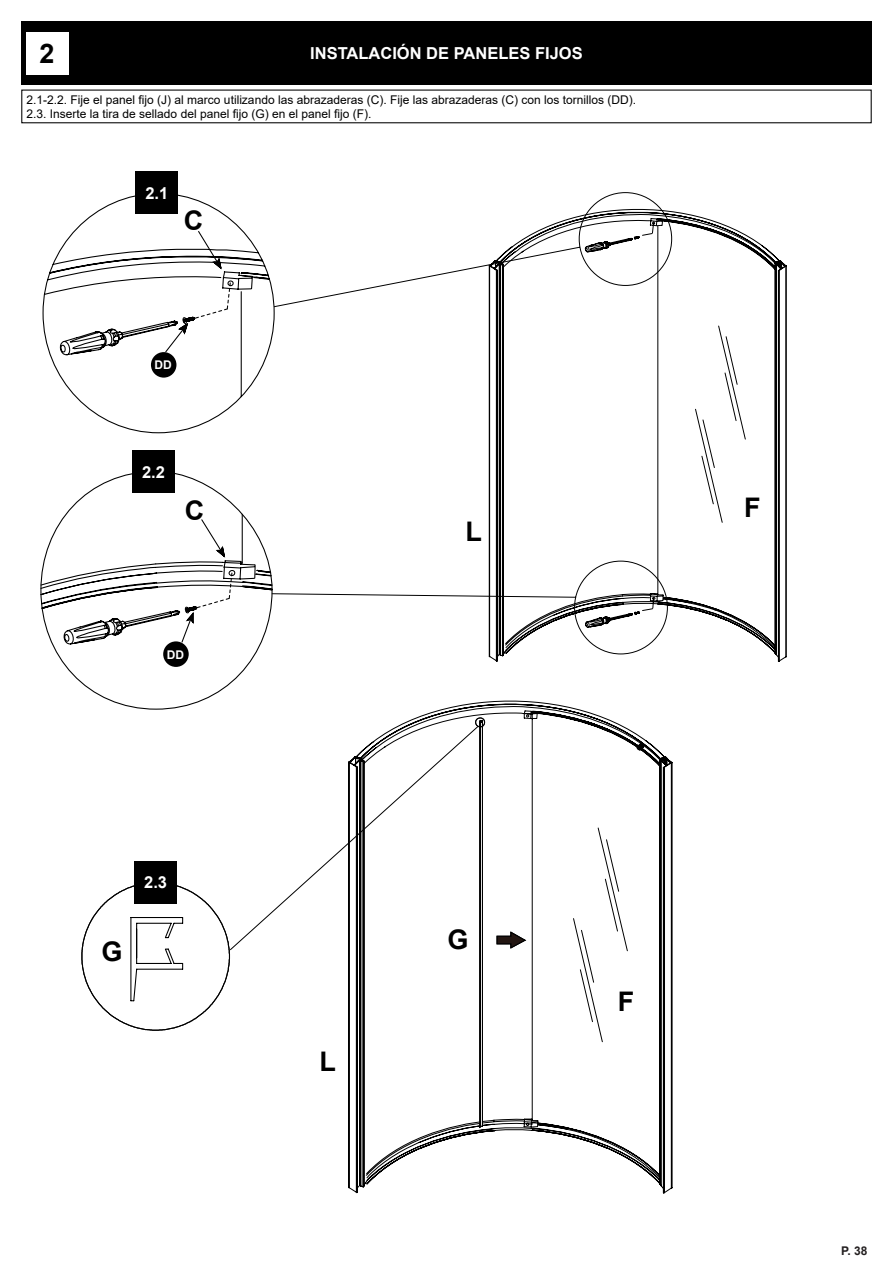
<style>
.page{position:relative;width:893px;height:1263px;background:#fff}
.page>*{position:absolute;margin:0;border:0;box-sizing:border-box;transform-origin:0 0}
.t1{font:700 27px "Arial";color:#000}
.t2{font:700 16.5px "Arial";color:#fff}
.t3{font:12px "Arial";color:#000}
.t4{font:700 12px "Arial";color:#231f20}
.t5{font:700 12px "Arial";color:#fff}
</style>
<div class="page">
<div style="left:21px;top:21px;width:851px;height:64px;background:#000"></div>
<div style="left:26px;top:32px;width:42px;height:42px;background:#fff"></div>
<svg style="left:51px;top:473px;width:211px;height:237px"></svg>
<div style="left:132px;top:450px;width:43px;height:43px;background:#000"></div>
<div style="left:163px;top:641px;width:26px;height:26px;background:#000;border-radius:50%"></div>
<svg style="left:40px;top:513px;width:231px;height:130px"></svg>
<svg style="left:488px;top:211px;width:299px;height:451px"></svg>
<svg style="left:271px;top:192px;width:401px;height:463px"></svg>
<svg style="left:42px;top:192px;width:233px;height:242px"></svg>
<svg style="left:197px;top:230px;width:25px;height:40px"></svg>
<div style="left:136px;top:172px;width:42px;height:42px;background:#000"></div>
<div style="left:151px;top:352px;width:25px;height:26px;background:#000;border-radius:50%"></div>
<svg style="left:164px;top:282px;width:67px;height:71px"></svg>
<svg style="left:231px;top:843px;width:117px;height:107px"></svg>
<svg style="left:348px;top:700px;width:325px;height:494px"></svg>
<svg style="left:496px;top:931px;width:30px;height:18px"></svg>
<svg style="left:475px;top:717px;width:10px;height:411px"></svg>
<svg style="left:636px;top:743px;width:8px;height:8px"></svg>
<svg style="left:81px;top:885px;width:150px;height:146px"></svg>
<div style="left:134px;top:861px;width:43px;height:42px;background:#000"></div>
<p class="t1" style="left:40px;top:34px;width:17px">2</p>
<p class="t2" style="left:310px;top:42px;width:274px">INSTALACIÓN DE PANELES FIJOS</p>
<p class="t3" style="left:27px;top:91px;width:611px">2.1-2.2. Fije el panel fijo (J) al marco utilizando las abrazaderas (C). Fije las abrazaderas (C) con los tornillos (DD).</p>
<p class="t3" style="left:27px;top:106px;width:346px">2.3. Inserte la tira de sellado del panel fijo (G) en el panel fijo (F).</p>
<p class="t2" style="left:145px;top:182px;width:24px">2.1</p>
<p class="t1" style="left:184px;top:201px;width:21px">C</p>
<p class="t5" style="left:155px;top:357px;width:19px">DD</p>
<p class="t2" style="left:142px;top:460px;width:24px">2.2</p>
<p class="t1" style="left:185px;top:492px;width:21px">C</p>
<p class="t5" style="left:167px;top:646px;width:19px">DD</p>
<p class="t1" style="left:102px;top:933px;width:23px">G</p>
<p class="t2" style="left:144px;top:871px;width:24px">2.3</p>
<p class="t1" style="left:466px;top:513px;width:18px">L</p>
<p class="t1" style="left:319px;top:1042px;width:18px">L</p>
<p class="t1" style="left:447px;top:921px;width:23px">G</p>
<p class="t1" style="left:618px;top:982px;width:18px">F</p>
<p class="t1" style="left:744px;top:489px;width:18px">F</p>
<p class="t4" style="left:841px;top:1242px;width:28px">P. 38</p>
</div>
